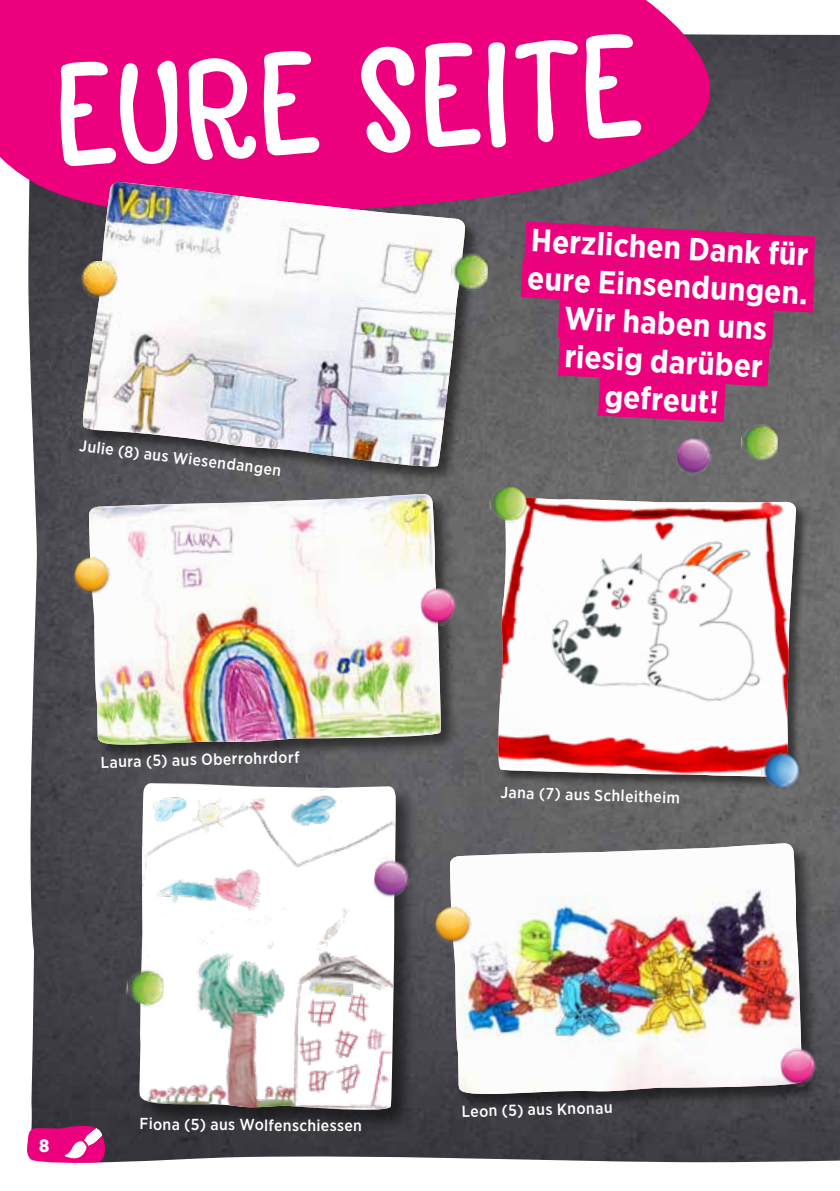
<style>
.page{position:relative;width:840px;height:1191px;background:#fff}
.page>*{position:absolute;margin:0;border:0;box-sizing:border-box;transform-origin:0 0}
.t1{font:155.6px "Avaline Script SC Bold";color:#fff}
.t2{font:700 32px/38px "Gotham Narrow";color:#fff;text-align:center}
.t3{font:900 18px "Gotham Narrow";color:#fff}
.t4{font:500 16px "Gotham Narrow";letter-spacing:.015em;color:#fff}
</style>
<div class="page">
<img style="left:28px;top:34px;width:811px;height:1129px">
<svg style="left:0;top:0;width:789px;height:218px;background:#d6147c"></svg>
<svg style="left:481px;top:200px;width:358px;height:243px;background:#a83171"></svg>
<div style="left:82px;top:182px;width:399px;height:301px;background:#000;opacity:.5"></div>
<img style="left:80px;top:182px;width:385px;height:287px">
<img style="left:81px;top:261px;width:36px;height:44px">
<div style="left:88px;top:493px;width:370px;height:269px;background:#000;opacity:.5"></div>
<img style="left:89px;top:494px;width:352px;height:252px">
<div style="left:449px;top:842px;width:370px;height:269px;background:#000;opacity:.5"></div>
<img style="left:449px;top:843px;width:353px;height:252px">
<div style="left:139px;top:782px;width:280px;height:351px;background:#000;opacity:.5"></div>
<img style="left:139px;top:783px;width:256px;height:327px">
<img style="left:417px;top:583px;width:42px;height:45px">
<img style="left:777px;top:1044px;width:42px;height:45px">
<img style="left:71px;top:555px;width:43px;height:49px">
<img style="left:432px;top:904px;width:42px;height:49px">
<img style="left:450px;top:253px;width:38px;height:38px">
<div style="left:497px;top:497px;width:311px;height:292px;background:#000;opacity:.5"></div>
<img style="left:496px;top:497px;width:299px;height:280px">
<img style="left:488px;top:484px;width:40px;height:40px">
<img style="left:759px;top:750px;width:45px;height:43px">
<img style="left:674px;top:432px;width:40px;height:45px">
<img style="left:372px;top:854px;width:40px;height:46px">
<img style="left:740px;top:424px;width:37px;height:38px">
<img style="left:126px;top:969px;width:38px;height:38px">
<svg style="left:27px;top:1120px;width:81px;height:43px;background:#c73283"></svg>
<h1 class="t1" style="left:49px;top:28px;width:589px;rotate:-3deg">EURE SEITE</h1>
<p class="t4" style="left:81px;top:435px;width:204px;rotate:7deg">Julie (8) aus Wiesendangen</p>
<p class="t4" style="left:101px;top:751px;width:200px;rotate:-1deg">Laura (5) aus Oberrohrdorf</p>
<h2 class="t2" style="left:530px;top:221px;width:282px;rotate:3deg">Herzlichen Dank für eure Einsendungen.<br>Wir haben uns riesig darüber gefreut!</h2>
<p class="t4" style="left:500px;top:781px;width:181px;rotate:2deg">Jana (7) aus Schleitheim</p>
<p class="t3" style="left:39px;top:1133px;width:12px">8</p>
<p class="t4" style="left:139px;top:1114px;width:224px">Fiona (5) aus Wolfenschiessen</p>
<p class="t4" style="left:461px;top:1100px;width:152px;rotate:-1deg">Leon (5) aus Knonau</p>
</div>
